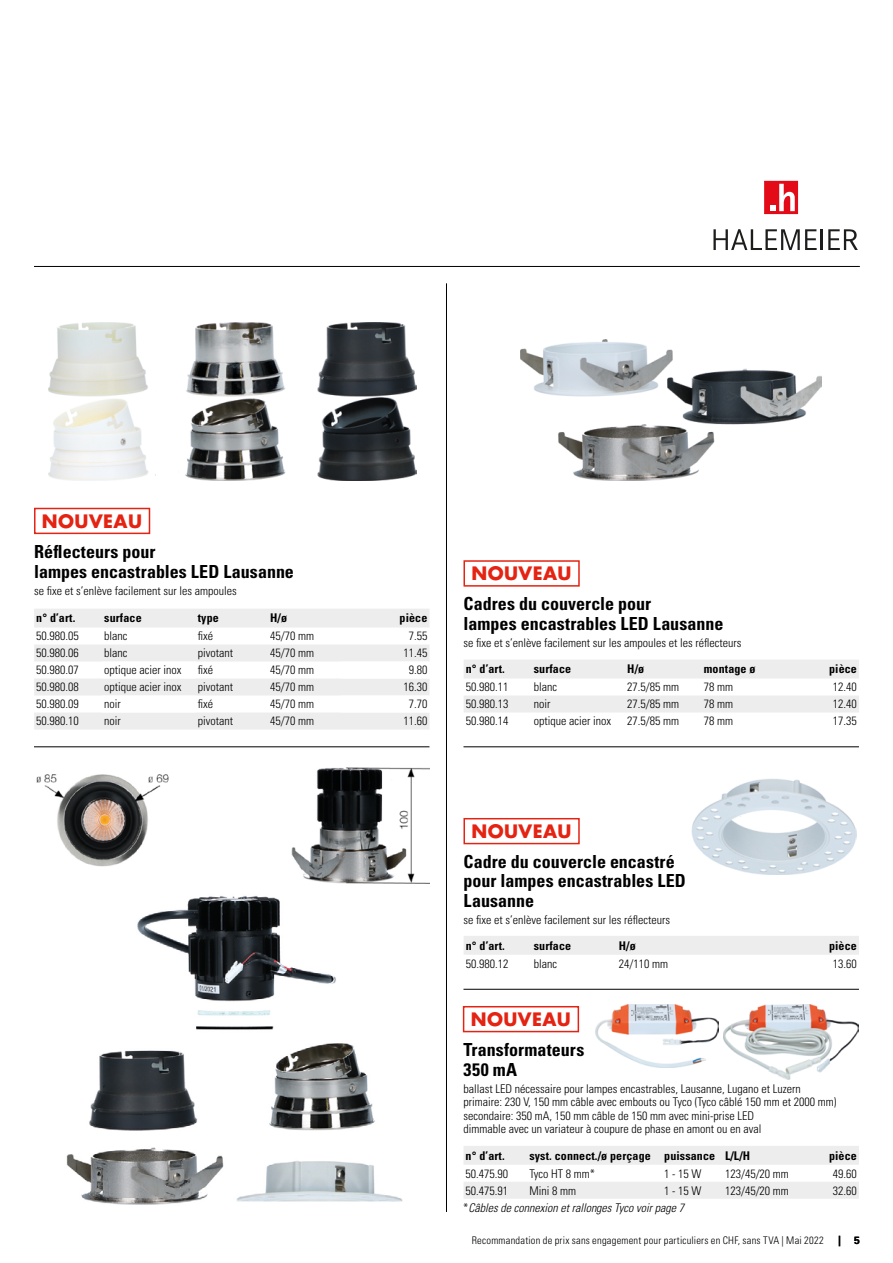
<style>
.page{position:relative;width:893px;height:1263px;background:#fff}
.page>*{position:absolute;margin:0;border:0;box-sizing:border-box;transform-origin:0 0}
._01_Produkte_Titel{font:700 condensed 18px/19.5px "Univers LT Std";color:#000}
.t1{font:700 18px "Futura Std";letter-spacing:.025em;color:#e42313}
._01_Produkte_Infotex{font:300 condensed 12px "Univers LT Std";color:#000}
._02_Content{font:300 condensed 12px "Univers LT Std";color:#000}
._02_Tabellentitel{font:700 condensed 12px "Univers LT Std";letter-spacing:.01em;color:#000}
._02_Preis_-_Bold{font:300 condensed 12px "Univers LT Std";color:#000}
._01_Produkte_Infotex-2{font:italic 300 condensed 12px "Univers LT Std";color:#000}
._02_Tabellentitel_re{font:700 condensed 12px "Univers LT Std";letter-spacing:.01em;color:#000}
.t2{font:300 condensed 10.5px "Univers LT Std";letter-spacing:.02em;color:#000}
.s1{font-style:normal}
.s2{font-family:"Futura Std";font-weight:800;font-stretch:normal}
.s3{font-weight:700;font-stretch:normal}
</style>
<div class="page">
<hr style="left:463px;top:746px;width:396px;height:1px;background:#000">
<hr style="left:463px;top:989px;width:396px;height:1px;background:#000">
<hr style="left:34px;top:746px;width:395px;height:1px;background:#000">
<hr style="left:34px;top:266px;width:826px;height:1px;background:#000">
<hr style="left:446px;top:283px;width:1px;height:929px;background:#000">
<img style="left:521px;top:339px;width:301px;height:142px">
<div style="left:464px;top:936px;width:395px;height:19px;background:#ededed"></div>
<div style="left:464px;top:660px;width:395px;height:18px;background:#ededed"></div>
<div style="left:464px;top:696px;width:395px;height:16px;background:#ededed"></div>
<img style="left:691px;top:779px;width:165px;height:96px">
<div style="left:34px;top:609px;width:395px;height:18px;background:#ededed"></div>
<svg style="left:34px;top:645px;width:395px;height:84px"></svg>
<img style="left:317px;top:322px;width:100px;height:159px">
<img style="left:185px;top:322px;width:101px;height:159px">
<img style="left:49px;top:322px;width:99px;height:159px">
<img style="left:66px;top:896px;width:337px;height:309px">
<img style="left:291px;top:767px;width:138px;height:116px">
<img style="left:36px;top:774px;width:133px;height:93px">
<svg style="left:713px;top:229px;width:104px;height:21px"></svg>
<hr style="left:821px;top:229px;width:2px;height:21px;background:#1d1e1c">
<svg style="left:828px;top:229px;width:30px;height:21px"></svg>
<div style="left:765px;top:181px;width:32px;height:33px;background:#e30b17"></div>
<div style="left:764px;top:181px;width:34px;height:33px;border:1px solid #e30b17"></div>
<svg style="left:771px;top:184px;width:24px;height:27px"></svg>
<div style="left:34px;top:508px;width:116px;height:26px;border:2px solid #e42313"></div>
<div style="left:463px;top:560px;width:117px;height:27px;border:2px solid #e42313"></div>
<div style="left:463px;top:818px;width:117px;height:26px;border:2px solid #e42313"></div>
<img style="left:595px;top:1005px;width:124px;height:62px">
<img style="left:724px;top:1005px;width:135px;height:74px">
<div style="left:464px;top:1146px;width:395px;height:19px;background:#ededed"></div>
<div style="left:464px;top:1182px;width:395px;height:17px;background:#ededed"></div>
<div style="left:463px;top:1006px;width:116px;height:26px;border:2px solid #e42313"></div>
<p class="t1" style="left:42px;top:509px;width:102px">NOUVEAU</p>
<p class="_01_Produkte_Titel" style="left:34px;top:542px;width:261px">Réflecteurs pour<br>lampes encastrables LED Lausanne</p>
<p class="_01_Produkte_Infotex" style="left:34px;top:584px;width:204px">se fixe et s’enlève facilement sur les ampoules</p>
<p class="_02_Tabellentitel" style="left:36px;top:611px;width:41px">n° d’art.</p>
<p class="_02_Tabellentitel" style="left:104px;top:611px;width:39px">surface</p>
<p class="_02_Tabellentitel" style="left:198px;top:611px;width:23px">type</p>
<p class="_02_Tabellentitel" style="left:270px;top:611px;width:18px">H/ø</p>
<p class="_02_Tabellentitel_re" style="left:400px;top:611px;width:29px">pièce</p>
<p class="_02_Content" style="left:36px;top:629px;width:44px">50.980.05</p>
<p class="_01_Produkte_Infotex" style="left:104px;top:629px;width:25px">blanc</p>
<p class="_02_Content" style="left:198px;top:629px;width:17px">fixé</p>
<p class="_02_Content" style="left:270px;top:629px;width:45px">45/70 mm</p>
<p class="_02_Preis_-_Bold" style="left:409px;top:629px;width:20px">7.55</p>
<p class="_02_Content" style="left:36px;top:646px;width:44px">50.980.06</p>
<p class="_01_Produkte_Infotex" style="left:104px;top:646px;width:25px">blanc</p>
<p class="_02_Content" style="left:198px;top:646px;width:37px">pivotant</p>
<p class="_02_Content" style="left:270px;top:646px;width:45px">45/70 mm</p>
<p class="_02_Preis_-_Bold" style="left:403px;top:646px;width:25px">11.45</p>
<p class="_02_Content" style="left:36px;top:663px;width:44px">50.980.07</p>
<p class="_01_Produkte_Infotex" style="left:104px;top:663px;width:79px">optique acier inox</p>
<p class="_02_Content" style="left:198px;top:663px;width:17px">fixé</p>
<p class="_02_Content" style="left:270px;top:663px;width:45px">45/70 mm</p>
<p class="_02_Preis_-_Bold" style="left:409px;top:663px;width:20px">9.80</p>
<p class="_02_Content" style="left:36px;top:680px;width:44px">50.980.08</p>
<p class="_01_Produkte_Infotex" style="left:104px;top:680px;width:79px">optique acier inox</p>
<p class="_02_Content" style="left:198px;top:680px;width:37px">pivotant</p>
<p class="_02_Content" style="left:270px;top:680px;width:45px">45/70 mm</p>
<p class="_02_Preis_-_Bold" style="left:403px;top:680px;width:25px">16.30</p>
<p class="_02_Content" style="left:36px;top:697px;width:44px">50.980.09</p>
<p class="_01_Produkte_Infotex" style="left:104px;top:697px;width:18px">noir</p>
<p class="_02_Content" style="left:198px;top:697px;width:17px">fixé</p>
<p class="_02_Content" style="left:270px;top:697px;width:45px">45/70 mm</p>
<p class="_02_Preis_-_Bold" style="left:409px;top:697px;width:20px">7.70</p>
<p class="_02_Content" style="left:36px;top:714px;width:44px">50.980.10</p>
<p class="_01_Produkte_Infotex" style="left:104px;top:714px;width:18px">noir</p>
<p class="_02_Content" style="left:198px;top:714px;width:37px">pivotant</p>
<p class="_02_Content" style="left:270px;top:714px;width:45px">45/70 mm</p>
<p class="_02_Preis_-_Bold" style="left:403px;top:714px;width:25px">11.60</p>
<p class="t1" style="left:471px;top:561px;width:102px">NOUVEAU</p>
<p class="_01_Produkte_Titel" style="left:464px;top:594px;width:261px">Cadres du couvercle pour<br>lampes encastrables LED Lausanne</p>
<p class="_01_Produkte_Infotex" style="left:464px;top:635px;width:279px">se fixe et s’enlève facilement sur les ampoules et les réflecteurs</p>
<p class="_02_Tabellentitel" style="left:466px;top:662px;width:41px">n° d’art.</p>
<p class="_02_Tabellentitel" style="left:534px;top:662px;width:39px">surface</p>
<p class="_02_Tabellentitel" style="left:627px;top:662px;width:18px">H/ø</p>
<p class="_02_Tabellentitel" style="left:704px;top:662px;width:53px">montage ø</p>
<p class="_02_Tabellentitel_re" style="left:829px;top:662px;width:29px">pièce</p>
<p class="_02_Content" style="left:466px;top:680px;width:44px">50.980.11</p>
<p class="_01_Produkte_Infotex" style="left:534px;top:680px;width:25px">blanc</p>
<p class="_02_Content" style="left:627px;top:680px;width:53px">27.5/85 mm</p>
<p class="_02_Content" style="left:704px;top:680px;width:31px">78 mm</p>
<p class="_02_Preis_-_Bold" style="left:833px;top:680px;width:25px">12.40</p>
<p class="_02_Content" style="left:466px;top:697px;width:44px">50.980.13</p>
<p class="_01_Produkte_Infotex" style="left:534px;top:697px;width:18px">noir</p>
<p class="_02_Content" style="left:627px;top:697px;width:53px">27.5/85 mm</p>
<p class="_02_Content" style="left:704px;top:697px;width:31px">78 mm</p>
<p class="_02_Preis_-_Bold" style="left:833px;top:697px;width:25px">12.40</p>
<p class="_02_Content" style="left:466px;top:714px;width:44px">50.980.14</p>
<p class="_01_Produkte_Infotex" style="left:534px;top:714px;width:79px">optique acier inox</p>
<p class="_02_Content" style="left:627px;top:714px;width:53px">27.5/85 mm</p>
<p class="_02_Content" style="left:704px;top:714px;width:31px">78 mm</p>
<p class="_02_Preis_-_Bold" style="left:833px;top:714px;width:25px">17.35</p>
<p class="t1" style="left:471px;top:819px;width:102px">NOUVEAU</p>
<p class="_01_Produkte_Titel" style="left:464px;top:852px;width:224px">Cadre du couvercle encastré pour lampes encastrables LED<br>Lausanne</p>
<p class="_01_Produkte_Infotex" style="left:464px;top:912px;width:208px">se fixe et s’enlève facilement sur les réflecteurs</p>
<p class="_02_Tabellentitel" style="left:466px;top:938px;width:41px">n° d’art.</p>
<p class="_02_Tabellentitel" style="left:534px;top:938px;width:39px">surface</p>
<p class="_02_Tabellentitel" style="left:619px;top:938px;width:18px">H/ø</p>
<p class="_02_Tabellentitel_re" style="left:829px;top:938px;width:29px">pièce</p>
<p class="_02_Content" style="left:466px;top:956px;width:44px">50.980.12</p>
<p class="_01_Produkte_Infotex" style="left:534px;top:956px;width:25px">blanc</p>
<p class="_02_Content" style="left:619px;top:956px;width:51px">24/110 mm</p>
<p class="_02_Preis_-_Bold" style="left:833px;top:956px;width:25px">13.60</p>
<p class="t1" style="left:471px;top:1007px;width:102px">NOUVEAU</p>
<p class="_01_Produkte_Titel" style="left:463px;top:1040px;width:122px">Transformateurs<br>350 mA</p>
<p class="_01_Produkte_Infotex" style="left:463px;top:1081px;width:339px">ballast LED nécessaire pour lampes encastrables, Lausanne, Lugano et Luzern</p>
<p class="_01_Produkte_Infotex" style="left:463px;top:1095px;width:374px">primaire: 230 V, 150 mm câble avec embouts ou Tyco (Tyco câblé 150 mm et 2000 mm)</p>
<p class="_01_Produkte_Infotex" style="left:463px;top:1108px;width:292px">secondaire: 350 mA, 150 mm câble de 150 mm avec mini-prise LED</p>
<p class="_01_Produkte_Infotex" style="left:463px;top:1122px;width:299px">dimmable avec un variateur à coupure de phase en amont ou en aval</p>
<p class="_02_Tabellentitel" style="left:466px;top:1148px;width:41px">n° d’art.</p>
<p class="_02_Tabellentitel" style="left:529px;top:1148px;width:123px">syst. connect./ø perçage</p>
<p class="_02_Tabellentitel" style="left:664px;top:1148px;width:52px">puissance</p>
<p class="_02_Tabellentitel" style="left:725px;top:1148px;width:27px">L/L/H</p>
<p class="_02_Tabellentitel_re" style="left:829px;top:1148px;width:29px">pièce</p>
<p class="_02_Content" style="left:466px;top:1166px;width:44px">50.475.90</p>
<p class="_01_Produkte_Infotex" style="left:529px;top:1166px;width:67px">Tyco HT 8 mm*</p>
<p class="_02_Content" style="left:664px;top:1166px;width:39px">1 - 15 W</p>
<p class="_02_Content" style="left:725px;top:1166px;width:65px">123/45/20 mm</p>
<p class="_02_Preis_-_Bold" style="left:833px;top:1166px;width:25px">49.60</p>
<p class="_02_Content" style="left:466px;top:1183px;width:44px">50.475.91</p>
<p class="_01_Produkte_Infotex" style="left:529px;top:1183px;width:48px">Mini 8 mm</p>
<p class="_02_Content" style="left:664px;top:1183px;width:39px">1 - 15 W</p>
<p class="_02_Content" style="left:725px;top:1183px;width:65px">123/45/20 mm</p>
<p class="_02_Preis_-_Bold" style="left:833px;top:1183px;width:25px">32.60</p>
<p class="_01_Produkte_Infotex-2" style="left:463px;top:1200px;width:223px"><span class="s1">*</span>Câbles de connexion et rallonges Tyco voir page 7</p>
<p class="t2" style="left:472px;top:1234px;width:390px">Recommandation de prix sans engagement pour particuliers en CHF, sans TVA | Mai 2022 <span class="s2">|</span> <span class="s3">5</span></p>
</div>
